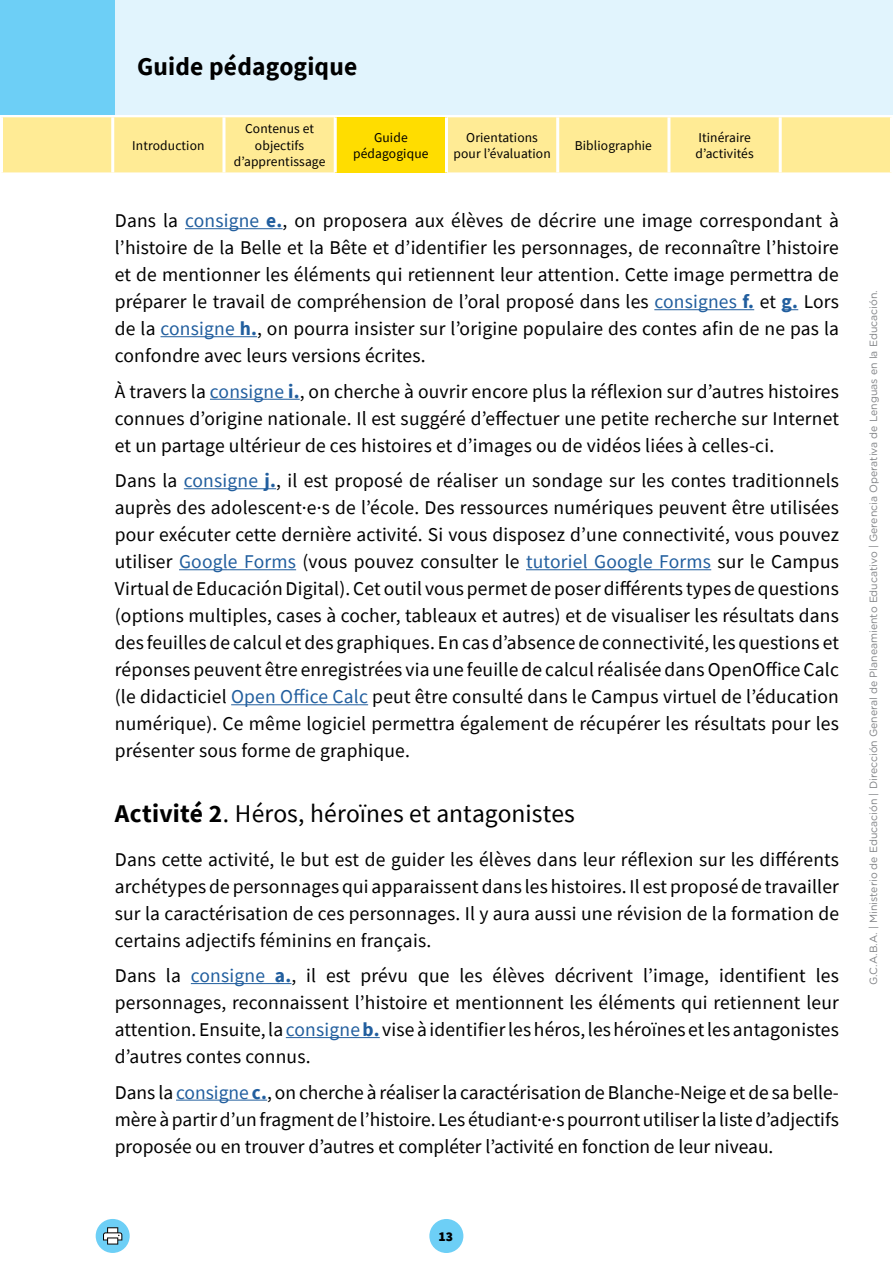
<style>
.page{position:relative;width:893px;height:1263px;background:#fff}
.page>*{position:absolute;margin:0;border:0;box-sizing:border-box;transform-origin:0 0}
.t1{font:25.5px "Source Sans Pro";letter-spacing:.005em;color:#000}
.t2{font:700 25.5px "Source Sans Pro";letter-spacing:.005em;color:#000}
.t3{font:19.5px/27px "Source Sans Pro";letter-spacing:.01em;color:#000;text-align:justify}
.t4{font:13.5px/16.5px "Source Sans Pro";letter-spacing:.01em;color:#000;text-align:center}
.t5{font:900 13.5px "Source Sans Pro";color:#000}
.t6{font:10.5px "Gotham Rounded";color:#808285}
.s1{color:#215e9e}
.s2{font-weight:700;color:#215e9e}
.s3{font-weight:700}
</style>
<div class="page">
<div style="left:429px;top:1219px;width:34px;height:34px;background:#6dcff6;border-radius:50%"></div>
<div style="left:96px;top:1219px;width:34px;height:34px;background:#6dcff6;border-radius:50%"></div>
<svg style="left:103px;top:1227px;width:19px;height:17px"></svg>
<div style="left:115px;top:0;width:778px;height:115px;background:#e1f4fd"></div>
<div style="left:0;top:0;width:115px;height:115px;background:#6dcff6"></div>
<div style="left:3px;top:117px;width:887px;height:55px;background:#ffeb95"></div>
<div style="left:335px;top:117px;width:111px;height:55px;background:#fd0"></div>
<hr style="left:222px;top:117px;width:3px;height:55px;background:#fff">
<hr style="left:111px;top:117px;width:3px;height:55px;background:#fff">
<hr style="left:334px;top:117px;width:3px;height:55px;background:#fff">
<hr style="left:445px;top:117px;width:3px;height:55px;background:#fff">
<hr style="left:556px;top:117px;width:3px;height:55px;background:#fff">
<hr style="left:667px;top:117px;width:3px;height:55px;background:#fff">
<hr style="left:779px;top:117px;width:3px;height:55px;background:#fff">
<hr style="left:185px;top:228px;width:98px;height:1px;background:#215e9e">
<hr style="left:654px;top:309px;width:100px;height:1px;background:#215e9e">
<svg style="left:782px;top:309px;width:16px;height:1px"></svg>
<hr style="left:160px;top:336px;width:97px;height:1px;background:#215e9e">
<hr style="left:210px;top:399px;width:90px;height:1px;background:#215e9e">
<hr style="left:184px;top:488px;width:92px;height:1px;background:#215e9e">
<hr style="left:179px;top:569px;width:117px;height:1px;background:#215e9e">
<hr style="left:526px;top:569px;width:185px;height:1px;background:#215e9e">
<hr style="left:231px;top:704px;width:137px;height:1px;background:#215e9e">
<hr style="left:191px;top:983px;width:100px;height:1px;background:#215e9e">
<hr style="left:286px;top:1037px;width:94px;height:1px;background:#215e9e">
<hr style="left:176px;top:1099px;width:91px;height:1px;background:#215e9e">
<h1 class="t2" style="left:137px;top:50px;width:222px">Guide pédagogique</h1>
<p class="t4" style="left:132px;top:137px;width:74px">Introduction</p>
<p class="t4" style="left:234px;top:121px;width:93px">Contenus et objectifs d’apprentissage</p>
<p class="t4" style="left:353px;top:129px;width:77px">Guide pédagogique</p>
<p class="t4" style="left:453px;top:129px;width:99px">Orientations pour l’évaluation</p>
<p class="t4" style="left:575px;top:137px;width:79px">Bibliographie</p>
<p class="t4" style="left:695px;top:129px;width:60px;text-align:left">Itinéraire d’activités</p>
<p class="t3" style="left:115px;top:207px;width:726px">Dans la <span class="s1">consigne</span> <span class="s2">e.</span>, on proposera aux élèves de décrire une image correspondant à l’histoire de la Belle et la Bête et d’identifier les personnages, de reconnaître l’histoire et de mentionner les éléments qui retiennent leur attention. Cette image permettra de préparer le travail de compréhension de l’oral proposé dans les <span class="s1">consignes</span> <span class="s2">f.</span> et <span class="s2">g.</span> Lors de la <span class="s1">consigne</span> <span class="s2">h.</span>, on pourra insister sur l’origine populaire des contes afin de ne pas la confondre avec leurs versions écrites.</p>
<p class="t3" style="left:115px;top:378px;width:726px">À travers la <span class="s1">consigne</span> <span class="s2">i.</span>, on cherche à ouvrir encore plus la réflexion sur d’autres histoires connues d’origine nationale. Il est suggéré d’effectuer une petite recherche sur Internet et un partage ultérieur de ces histoires et d’images ou de vidéos liées à celles-ci.</p>
<p class="t3" style="left:115px;top:467px;width:726px">Dans la <span class="s1">consigne</span> <span class="s2">j.</span>, il est proposé de réaliser un sondage sur les contes traditionnels auprès des adolescent·e·s de l’école. Des ressources numériques peuvent être utilisées pour exécuter cette dernière activité. Si vous disposez d’une connectivité, vous pouvez utiliser <span class="s1">Google Forms</span> (vous pouvez consulter le <span class="s1">tutoriel Google Forms</span> sur le Campus Virtual de Educación Digital). Cet outil vous permet de poser différents types de questions (options multiples, cases à cocher, tableaux et autres) et de visualiser les résultats dans des feuilles de calcul et des graphiques. En cas d’absence de connectivité, les questions et réponses peuvent être enregistrées via une feuille de calcul réalisée dans OpenOffice Calc (le didacticiel <span class="s1">Open Office Calc</span> peut être consulté dans le Campus virtuel de l’éducation numérique). Ce même logiciel permettra également de récupérer les résultats pour les présenter sous forme de graphique.</p>
<h1 class="t1" style="left:115px;top:797px;width:462px"><span class="s3">Activité 2</span>. Héros, héroïnes et antagonistes</h1>
<p class="t3" style="left:115px;top:845px;width:726px">Dans cette activité, le but est de guider les élèves dans leur réflexion sur les différents archétypes de personnages qui apparaissent dans les histoires. Il est proposé de travailler sur la caractérisation de ces personnages. Il y aura aussi une révision de la formation de certains adjectifs féminins en français.</p>
<p class="t3" style="left:115px;top:962px;width:726px">Dans la <span class="s1">consigne</span> <span class="s2">a.</span>, il est prévu que les élèves décrivent l’image, identifient les personnages, reconnaissent l’histoire et mentionnent les éléments qui retiennent leur attention. Ensuite, la <span class="s1">consigne</span> <span class="s2">b.</span> vise à identifier les héros, les héroïnes et les antagonistes d’autres contes connus.</p>
<p class="t3" style="left:115px;top:1078px;width:726px">Dans la <span class="s1">consigne</span> <span class="s2">c.</span>, on cherche à réaliser la caractérisation de Blanche-Neige et de sa belle&shy;mère à partir d’un fragment de l’histoire. Les étudiant·e·s pourront utiliser la liste d’adjectifs proposée ou en trouver d’autres et compléter l’activité en fonction de leur niveau.</p>
<p class="t6" style="left:866px;top:985px;width:696px;rotate:-90deg">G.C.A.B.A. | Ministerio de Educación | Dirección General de Planeamiento Educativo | Gerencia Operativa de Lenguas en la Educación.</p>
<p class="t5" style="left:439px;top:1227px;width:16px">13</p>
</div>
